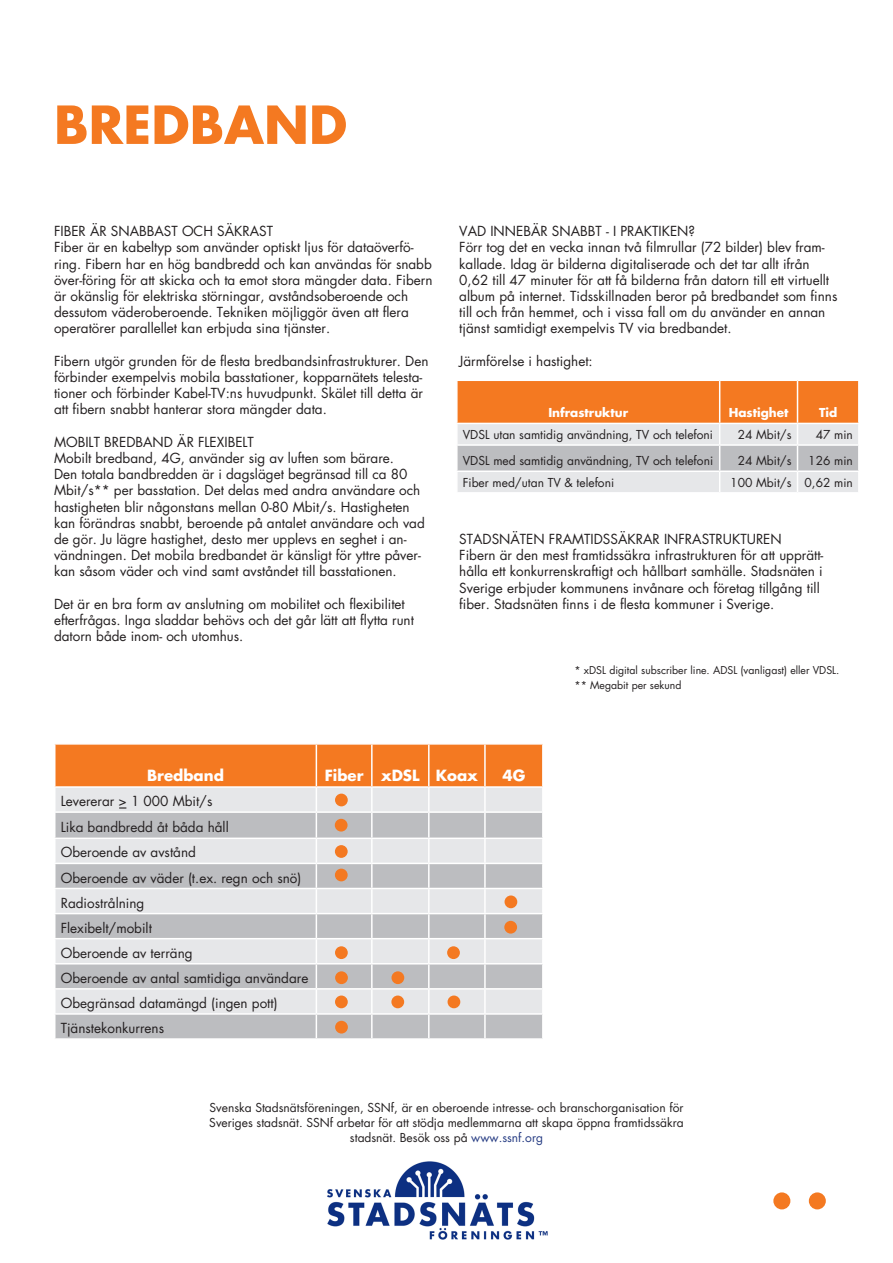
<style>
.page{position:relative;width:893px;height:1263px;background:#fff}
.page>*{position:absolute;margin:0;border:0;box-sizing:border-box;transform-origin:0 0}
.t1{font:700 51px "Futura LT";color:#f47921}
.t2{font:700 15px "Futura LT";color:#fff}
.t3{font:13.5px/16.2px "Futura LT";color:#231f20}
.t4{font:12px/15px "Futura LT";color:#231f20;text-align:center}
.t5{font:700 12px "Futura LT";color:#fff}
.t6{font:10.5px "Futura LT";color:#231f20}
.s1{color:#263c83}
</style>
<div class="page">
<img style="left:327px;top:1161px;width:221px;height:79px">
<div style="left:773px;top:1192px;width:17px;height:17px;background:#f47921;border-radius:50%"></div>
<div style="left:809px;top:1192px;width:17px;height:17px;background:#f47921;border-radius:50%"></div>
<svg style="left:457px;top:380px;width:402px;height:112px;background:#e3b697"></svg>
<hr style="left:797px;top:470px;width:63px;height:2px;background:#fff">
<hr style="left:858px;top:472px;width:2px;height:20px;background:#fff">
<svg style="left:55px;top:744px;width:488px;height:294px;background:#d8c8bd"></svg>
<div style="left:335px;top:794px;width:13px;height:12px;background:#f47921;border-radius:50%"></div>
<div style="left:391px;top:995px;width:13px;height:13px;background:#f47921;border-radius:50%"></div>
<div style="left:335px;top:995px;width:13px;height:13px;background:#f47921;border-radius:50%"></div>
<div style="left:335px;top:946px;width:13px;height:13px;background:#f47921;border-radius:50%"></div>
<div style="left:335px;top:869px;width:13px;height:12px;background:#f47921;border-radius:50%"></div>
<div style="left:335px;top:845px;width:13px;height:13px;background:#f47921;border-radius:50%"></div>
<div style="left:335px;top:819px;width:13px;height:12px;background:#f47921;border-radius:50%"></div>
<div style="left:504px;top:921px;width:13px;height:12px;background:#f47921;border-radius:50%"></div>
<div style="left:504px;top:895px;width:13px;height:13px;background:#f47921;border-radius:50%"></div>
<div style="left:448px;top:995px;width:12px;height:13px;background:#f47921;border-radius:50%"></div>
<div style="left:391px;top:971px;width:13px;height:13px;background:#f47921;border-radius:50%"></div>
<div style="left:447px;top:946px;width:13px;height:13px;background:#f47921;border-radius:50%"></div>
<div style="left:335px;top:971px;width:13px;height:13px;background:#f47921;border-radius:50%"></div>
<div style="left:335px;top:1021px;width:13px;height:12px;background:#f47921;border-radius:50%"></div>
<p class="t1" style="left:54px;top:91px;width:295px">BREDBAND</p>
<p class="t3" style="left:54px;top:223px;width:220px">FIBER ÄR SNABBAST OCH SÄKRAST</p>
<p class="t3" style="left:54px;top:239px;width:380px">Fiber är en kabeltyp som använder optiskt ljus för dataöverfö&shy;ring. Fibern har en hög bandbredd och kan användas för snabb över-föring för att skicka och ta emot stora mängder data. Fibern är okänslig för elektriska störningar, avståndsoberoende och dessutom väderoberoende. Tekniken möjliggör även att flera operatörer parallellet kan erbjuda sina tjänster.</p>
<p class="t3" style="left:54px;top:353px;width:376px">Fibern utgör grunden för de flesta bredbandsinfrastrukturer. Den förbinder exempelvis mobila basstationer, kopparnätets telesta&shy;tioner och förbinder Kabel-TV:ns huvudpunkt. Skälet till detta är att fibern snabbt hanterar stora mängder data.</p>
<p class="t3" style="left:54px;top:434px;width:201px">MOBILT BREDBAND ÄR FLEXIBELT</p>
<p class="t3" style="left:54px;top:450px;width:372px">Mobilt bredband, 4G, använder sig av luften som bärare.<br>Den totala bandbredden är i dagsläget begränsad till ca 80<br>Mbit/s** per basstation. Det delas med andra användare och hastigheten blir någonstans mellan 0-80 Mbit/s. Hastigheten kan förändras snabbt, beroende på antalet användare och vad de gör. Ju lägre hastighet, desto mer upplevs en seghet i an&shy;vändningen. Det mobila bredbandet är känsligt för yttre påver&shy;kan såsom väder och vind samt avståndet till basstationen.</p>
<p class="t3" style="left:54px;top:596px;width:361px">Det är en bra form av anslutning om mobilitet och flexibilitet efterfrågas. Inga sladdar behövs och det går lätt att flytta runt datorn både inom- och utomhus.</p>
<p class="t3" style="left:459px;top:223px;width:237px">VAD INNEBÄR SNABBT - I PRAKTIKEN?</p>
<p class="t3" style="left:459px;top:239px;width:380px">Förr tog det en vecka innan två filmrullar (72 bilder) blev fram&shy;kallade. Idag är bilderna digitaliserade och det tar allt ifrån 0,62 till 47 minuter för att få bilderna från datorn till ett virtuellt album på internet. Tidsskillnaden beror på bredbandet som finns till och från hemmet, och i vissa fall om du använder en annan tjänst samtidigt exempelvis TV via bredbandet.</p>
<p class="t3" style="left:459px;top:353px;width:135px">Järmförelse i hastighet:</p>
<p class="t5" style="left:548px;top:405px;width:81px">Infrastruktur</p>
<p class="t5" style="left:729px;top:405px;width:61px">Hastighet</p>
<p class="t5" style="left:819px;top:405px;width:20px">Tid</p>
<p class="t4" style="left:463px;top:427px;width:252px">VDSL utan samtidig användning, TV och telefoni</p>
<p class="t4" style="left:738px;top:427px;width:55px">24 Mbit/s</p>
<p class="t4" style="left:816px;top:427px;width:39px">47 min</p>
<p class="t4" style="left:463px;top:453px;width:252px">VDSL med samtidig användning, TV och telefoni</p>
<p class="t4" style="left:738px;top:453px;width:55px">24 Mbit/s</p>
<p class="t4" style="left:808px;top:453px;width:46px">126 min</p>
<p class="t4" style="left:463px;top:475px;width:153px">Fiber med/utan TV &amp; telefoni</p>
<p class="t4" style="left:730px;top:475px;width:63px">100 Mbit/s</p>
<p class="t4" style="left:805px;top:475px;width:50px">0,62 min</p>
<p class="t3" style="left:459px;top:531px;width:324px">STADSNÄTEN FRAMTIDSSÄKRAR INFRASTRUKTUREN</p>
<p class="t3" style="left:459px;top:547px;width:366px">Fibern är den mest framtidssäkra infrastrukturen för att upprätt&shy;hålla ett konkurrenskraftigt och hållbart samhälle. Stadsnäten i Sverige erbjuder kommunens invånare och företag tillgång till fiber. Stadsnäten finns i de flesta kommuner i Sverige.</p>
<p class="t6" style="left:574px;top:664px;width:266px">* xDSL digital subscriber line. ADSL (vanligast) eller VDSL.</p>
<p class="t6" style="left:574px;top:679px;width:109px">** Megabit per sekund</p>
<p class="t2" style="left:147px;top:765px;width:78px">Bredband</p>
<p class="t2" style="left:325px;top:765px;width:40px">Fiber</p>
<p class="t2" style="left:381px;top:765px;width:40px">xDSL</p>
<p class="t2" style="left:436px;top:765px;width:44px">Koax</p>
<p class="t2" style="left:502px;top:765px;width:24px">4G</p>
<p class="t3" style="left:61px;top:793px;width:153px">Levererar &gt; 1 000 Mbit/s</p>
<p class="t3" style="left:61px;top:819px;width:169px">Lika bandbredd åt båda håll</p>
<p class="t3" style="left:61px;top:844px;width:137px">Oberoende av avstånd</p>
<p class="t3" style="left:61px;top:869px;width:242px">Oberoende av väder (t.ex. regn och snö)</p>
<p class="t3" style="left:61px;top:895px;width:85px">Radiostrålning</p>
<p class="t3" style="left:61px;top:920px;width:93px">Flexibelt/mobilt</p>
<p class="t3" style="left:61px;top:945px;width:133px">Oberoende av terräng</p>
<p class="t3" style="left:61px;top:970px;width:249px">Oberoende av antal samtidiga användare</p>
<p class="t3" style="left:61px;top:995px;width:218px">Obegränsad datamängd (ingen pott)</p>
<p class="t3" style="left:61px;top:1020px;width:105px">Tjänstekonkurrens</p>
<p class="t4" style="left:209px;top:1100px;width:476px">Svenska Stadsnätsföreningen, SSNf, är en oberoende intresse- och branschorganisation för<br>Sveriges stadsnät. SSNf arbetar för att stödja medlemmarna att skapa öppna framtidssäkra stadsnät. Besök oss på <span class="s1">www.ssnf.org</span></p>
</div>
